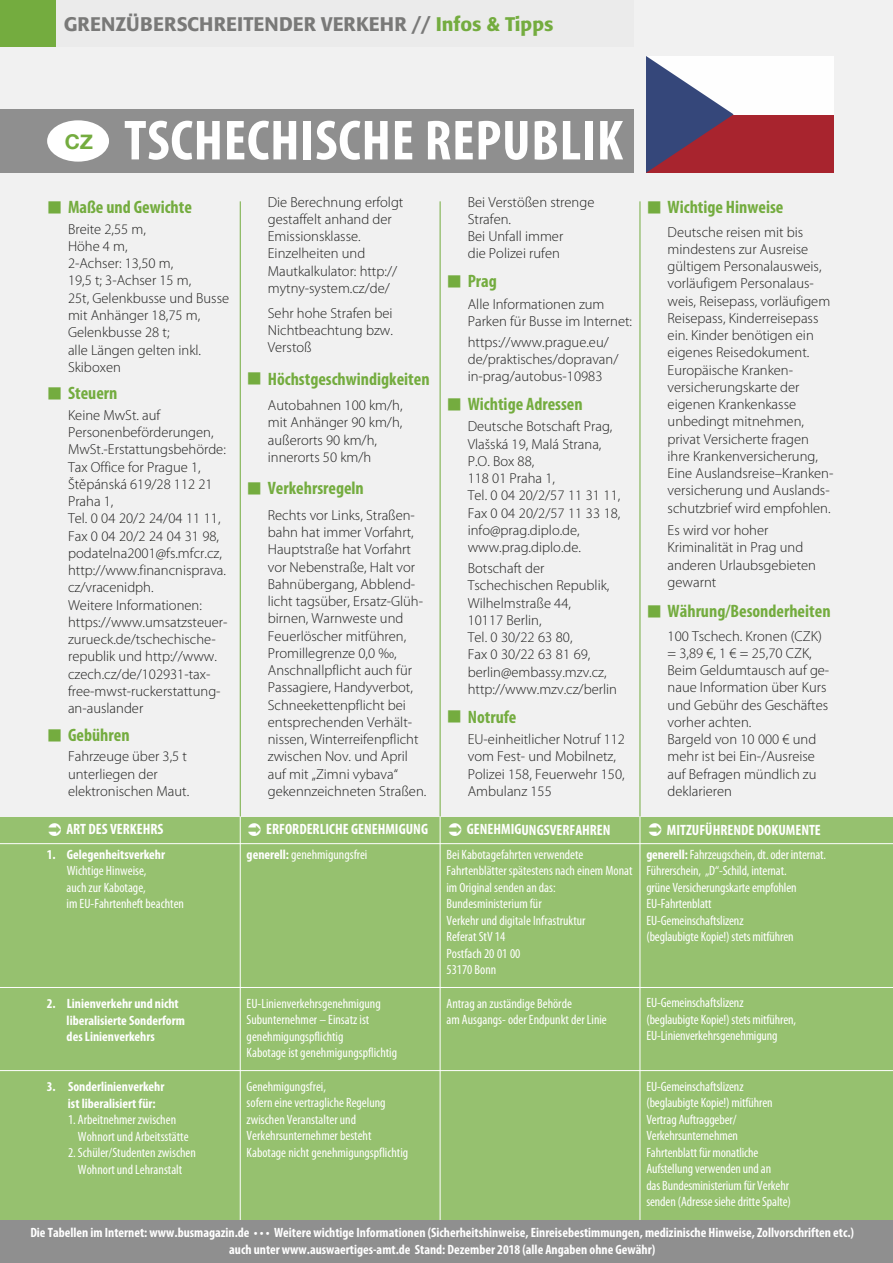
<style>
.page{position:relative;width:893px;height:1263px;background:#fff}
.page>*{position:absolute;margin:0;border:0;box-sizing:border-box;transform-origin:0 0}
.t1{font:700 condensed 57px "Myriad Pro";letter-spacing:.015em;color:#fff}
.t2{font:700 20.4px "Helvetica Neue";color:#74ac3f}
.t3{font:500 19.5px "Formata";color:#797978}
.t4{font:700 condensed 18px "Myriad Pro";color:#74ac3f}
.t5{font:700 condensed 15px "Myriad Pro";color:#fff}
.t6{font:300 14.55px/17.2px "Myriad Pro";color:#1f1f1e}
.t7{font:condensed 13.5px/16.5px "Myriad Pro";color:#fff}
.t8{font:700 condensed 13.5px/16.5px "Myriad Pro";color:#fff}
.s1{color:#74ac3f}
.s2{font-weight:700}
</style>
<div class="page">
<div style="left:0;top:816px;width:893px;height:406px;background:#96c16f"></div>
<hr style="left:240px;top:816px;width:1px;height:425px;background:#fff">
<hr style="left:440px;top:816px;width:1px;height:425px;background:#fff">
<hr style="left:640px;top:816px;width:1px;height:425px;background:#fff">
<div style="left:0;top:0;width:893px;height:816px;background:#f1f1f1"></div>
<hr style="left:240px;top:201px;width:1px;height:615px;background:#74ac3f">
<hr style="left:440px;top:201px;width:1px;height:615px;background:#74ac3f">
<hr style="left:640px;top:201px;width:1px;height:615px;background:#74ac3f">
<div style="left:0;top:1220px;width:893px;height:43px;background:#8f8f8f"></div>
<div style="left:0;top:0;width:634px;height:47px;background:#ebebeb"></div>
<div style="left:0;top:0;width:55px;height:47px;background:#74ac3f"></div>
<div style="left:646px;top:56px;width:187px;height:116px;background:#a8242e"></div>
<div style="left:646px;top:56px;width:187px;height:58px;background:#fefefe"></div>
<svg style="left:646px;top:56px;width:88px;height:116px"></svg>
<hr style="left:0;top:843px;width:893px;height:1px;background:#fff">
<hr style="left:0;top:987px;width:893px;height:1px;background:#fff">
<hr style="left:0;top:1070px;width:893px;height:1px;background:#fff">
<div style="left:0;top:109px;width:634px;height:63px;background:#8f8f8f"></div>
<div style="left:47px;top:120px;width:62px;height:42px;background:#fff;border-radius:50%"></div>
<h3 class="t3" style="left:64px;top:16px;width:491px">SGORRETNIZMÜEBNETR/S/CH<span class="s1">XX</span>R<span class="s1">X</span>EITENDER VERKEHR // <span class="s1">Infos &amp; Tipps</span></h3>
<h2 class="t2" style="left:65px;top:130px;width:30px">CZ</h2>
<h1 class="t1" style="left:124px;top:120px;width:500px">TSCHECHISCHE REPUBLIK</h1>
<p class="t4" style="left:47px;top:201px;width:147px">■ Maße und Gewichte</p>
<p class="t6" style="left:68px;top:221px;width:163px">Breite 2,55 m,<br>Höhe 4 m,<br>2-Achser: 13,50 m,<br>19,5 t; 3-Achser 15 m,<br>25t, Gelenkbusse und Busse mit Anhänger 18,75 m,<br>Gelenkbusse 28 t;<br>alle Längen gelten inkl.<br>Skiboxen</p>
<p class="t4" style="left:47px;top:387px;width:72px">■ Steuern</p>
<p class="t6" style="left:68px;top:407px;width:161px">Keine MwSt. auf<br>Personenbeförderungen,<br>MwSt.-Erstattungsbehörde:<br>Tax Office for Prague 1,<br>Štěpánská 619/28 112 21<br>Praha 1,<br>Tel. 0 04 20/2 24/04 11 11,<br>Fax 0 04 20/2 24 04 31 98, podatelna2001@fs.mfcr.cz, http://www.financnisprava. cz/vracenidph.<br>Weitere Informationen: https://www.umsatzsteuer&shy;zurueck.de/tschechische&shy;republik und http://www. czech.cz/de/102931-tax&shy;free-mwst-ruckerstattung&shy;an-auslander</p>
<p class="t4" style="left:47px;top:728px;width:84px">■ Gebühren</p>
<p class="t6" style="left:68px;top:749px;width:123px">Fahrzeuge über 3,5 t unterliegen der elektronischen Maut.</p>
<p class="t6" style="left:268px;top:194px;width:137px">Die Berechnung erfolgt gestaffelt anhand der<br>Emissionsklasse.<br>Einzelheiten und<br>Mautkalkulator: http:// mytny-system.cz/de/</p>
<p class="t6" style="left:268px;top:305px;width:127px;text-align:justify">Sehr hohe Strafen bei Nichtbeachtung bzw.<br>Verstoß</p>
<p class="t4" style="left:247px;top:372px;width:185px">■ Höchstgeschwindigkeiten</p>
<p class="t6" style="left:268px;top:398px;width:136px">Autobahnen 100 km/h, mit Anhänger 90 km/h, außerorts 90 km/h, innerorts 50 km/h</p>
<p class="t4" style="left:247px;top:482px;width:119px">■ Verkehrsregeln</p>
<p class="t6" style="left:268px;top:507px;width:160px">Rechts vor Links, Straßen&shy;bahn hat immer Vorfahrt,<br>Hauptstraße hat Vorfahrt vor Nebenstraße, Halt vor<br>Bahnübergang, Abblend&shy;licht tagsüber, Ersatz-Glüh&shy;birnen, Warnweste und<br>Feuerlöscher mitführen,<br>Promillegrenze 0,0 ‰,<br>Anschnallpflicht auch für<br>Passagiere, Handyverbot,<br>Schneekettenpflicht bei entsprechenden Verhält&shy;nissen, Winterreifenpflicht zwischen Nov. und April auf mit „Zimni vybava“ gekennzeichneten Straßen.</p>
<p class="t6" style="left:468px;top:194px;width:128px">Bei Verstößen strenge<br>Strafen.<br>Bei Unfall immer<br>die Polizei rufen</p>
<p class="t4" style="left:446px;top:275px;width:52px">■ Prag</p>
<p class="t6" style="left:468px;top:296px;width:166px">Alle Informationen zum<br>Parken für Busse im Internet:</p>
<p class="t6" style="left:468px;top:334px;width:152px">https://www.prague.eu/ de/praktisches/dopravan/ in-prag/autobus-10983</p>
<p class="t4" style="left:446px;top:397px;width:138px">■ Wichtige Adressen</p>
<p class="t6" style="left:468px;top:419px;width:154px">Deutsche Botschaft Prag,<br>Vlašská 19, Malá Strana,<br>P.O. Box 88,<br>118 01 Praha 1,<br>Tel. 0 04 20/2/57 11 31 11,<br>Fax 0 04 20/2/57 11 33 18, info@prag.diplo.de, www.prag.diplo.de.</p>
<p class="t6" style="left:468px;top:561px;width:151px">Botschaft der<br>Tschechischen Republik,<br>Wilhelmstraße 44,<br>10117 Berlin,<br>Tel. 0 30/22 63 80,<br>Fax 0 30/22 63 81 69, berlin@embassy.mzv.cz, http://www.mzv.cz/berlin</p>
<p class="t4" style="left:446px;top:710px;width:72px">■ Notrufe</p>
<p class="t6" style="left:468px;top:732px;width:159px">EU-einheitlicher Notruf 112 vom Fest- und Mobilnetz,<br>Polizei 158, Feuerwehr 150,<br>Ambulanz 155</p>
<p class="t4" style="left:646px;top:201px;width:139px">■ Wichtige Hinweise</p>
<p class="t6" style="left:668px;top:224px;width:167px">Deutsche reisen mit bis mindestens zur Ausreise gültigem Personalausweis, vorläufigem Personalaus&shy;weis, Reisepass, vorläufigem<br>Reisepass, Kinderreisepass ein. Kinder benötigen ein eigenes Reisedokument.<br>Europäische Kranken&shy;versicherungskarte der eigenen Krankenkasse unbedingt mitnehmen, privat Versicherte fragen ihre Krankenversicherung,<br>Eine Auslandsreise–Kranken&shy;versicherung und Auslands&shy;schutzbrief wird empfohlen.</p>
<p class="t6" style="left:668px;top:523px;width:150px">Es wird vor hoher<br>Kriminalität in Prag und anderen Urlaubsgebieten gewarnt</p>
<p class="t4" style="left:646px;top:605px;width:186px">■ Währung/Besonderheiten</p>
<p class="t6" style="left:668px;top:628px;width:163px">100 Tschech. Kronen (CZK) = 3,89 €, 1 € = 25,70 CZK,<br>Beim Geldumtausch auf ge&shy;naue Information über Kurs und Gebühr des Geschäftes vorher achten.<br>Bargeld von 10 000 € und mehr ist bei Ein-/Ausreise auf Befragen mündlich zu deklarieren</p>
<p class="t5" style="left:66px;top:824px;width:98px">ART DES VERKEHRS</p>
<p class="t5" style="left:266px;top:824px;width:163px">ERFORDERLICHE GENEHMIGUNG</p>
<p class="t5" style="left:467px;top:824px;width:145px">GENEHMIGUNGSVERFAHREN</p>
<p class="t5" style="left:667px;top:824px;width:155px">MITZUFÜHRENDE DOKUMENTE</p>
<p class="t8" style="left:47px;top:847px;width:120px">1. Gelegenheitsverkehr</p>
<p class="t7" style="left:67px;top:864px;width:119px">Wichtige Hinweise,<br>auch zur Kabotage,<br>im EU-Fahrtenheft beachten</p>
<p class="t8" style="left:67px;top:997px;width:120px;text-indent:-20px">2. Linienverkehr und nicht liberalisierte Sonderform des Linienverkehrs</p>
<p class="t8" style="left:68px;top:1079px;width:98px;text-indent:-21px">3. Sonderlinienverkehr ist liberalisiert für:</p>
<p class="t7" style="left:78px;top:1112px;width:112px;text-indent:-10px">1. Arbeitnehmer zwischen<br>Wohnort und Arbeitsstätte</p>
<p class="t7" style="left:68px;top:1145px;width:129px;text-align:center">2. Schüler/Studenten zwischen<br>Wohnort und Lehranstalt</p>
<p class="t7" style="left:247px;top:847px;width:122px"><span class="s2">generell:</span> genehmigungsfrei</p>
<p class="t7" style="left:247px;top:996px;width:152px">EU-Linienverkehrsgenehmigung<br>Subunternehmer – Einsatz ist genehmigungspflichtig<br>Kabotage ist genehmigungspflichtig</p>
<p class="t7" style="left:247px;top:1079px;width:163px">Genehmigungsfrei,<br>sofern eine vertragliche Regelung zwischen Veranstalter und<br>Verkehrsunternehmer besteht<br>Kabotage nicht genehmigungspflichtig</p>
<p class="t7" style="left:446px;top:847px;width:187px">Bei Kabotagefahrten verwendete<br>Fahrtenblätter spätestens nach einem Monat im Original senden an das:<br>Bundesministerium für<br>Verkehr und digitale Infrastruktur<br>Referat StV 14<br>Postfach 20 01 00<br>53170 Bonn</p>
<p class="t7" style="left:446px;top:996px;width:162px">Antrag an zuständige Behörde<br>am Ausgangs- oder Endpunkt der Linie</p>
<p class="t7" style="left:646px;top:847px;width:181px"><span class="s2">generell:</span>Fahrzeugschein,dt.oder internat.<br>Führerschein, „D“-Schild, internat.<br>grüne Versicherungskarteempfohlen EU-Fahrtenblatt<br>EU-Gemeinschaftslizenz<br>(beglaubigte Kopie!)stetsmitführen</p>
<p class="t7" style="left:646px;top:995px;width:151px">EU-Gemeinschaftslizenz (beglaubigte Kopie!)stetsmitführen,<br>EU-Linienverkehrsgenehmigung</p>
<p class="t7" style="left:646px;top:1079px;width:146px">EU-Gemeinschaftslizenz (beglaubigte Kopie!)mitführen<br>Vertrag Auftraggeber/<br>Verkehrsunternehmen<br>Fahrtenblatt fürmonatliche<br>Aufstellungverwenden undan<br>das Bundesministeriumfür Verkehr senden (AdressesiehedritteSpalte)</p>
<p class="t8" style="left:30px;top:1226px;width:825px;text-align:center">Die Tabellen im Internet: www.busmagazin.de • • • Weitere wichtige Informationen (Sicherheitshinweise, Einreisebestimmungen, medizinische Hinweise, Zollvorschriften etc.) auch unter www.auswaertiges-amt.de Stand: Dezember 2018 (alle Angaben ohne Gewähr)</p>
</div>
